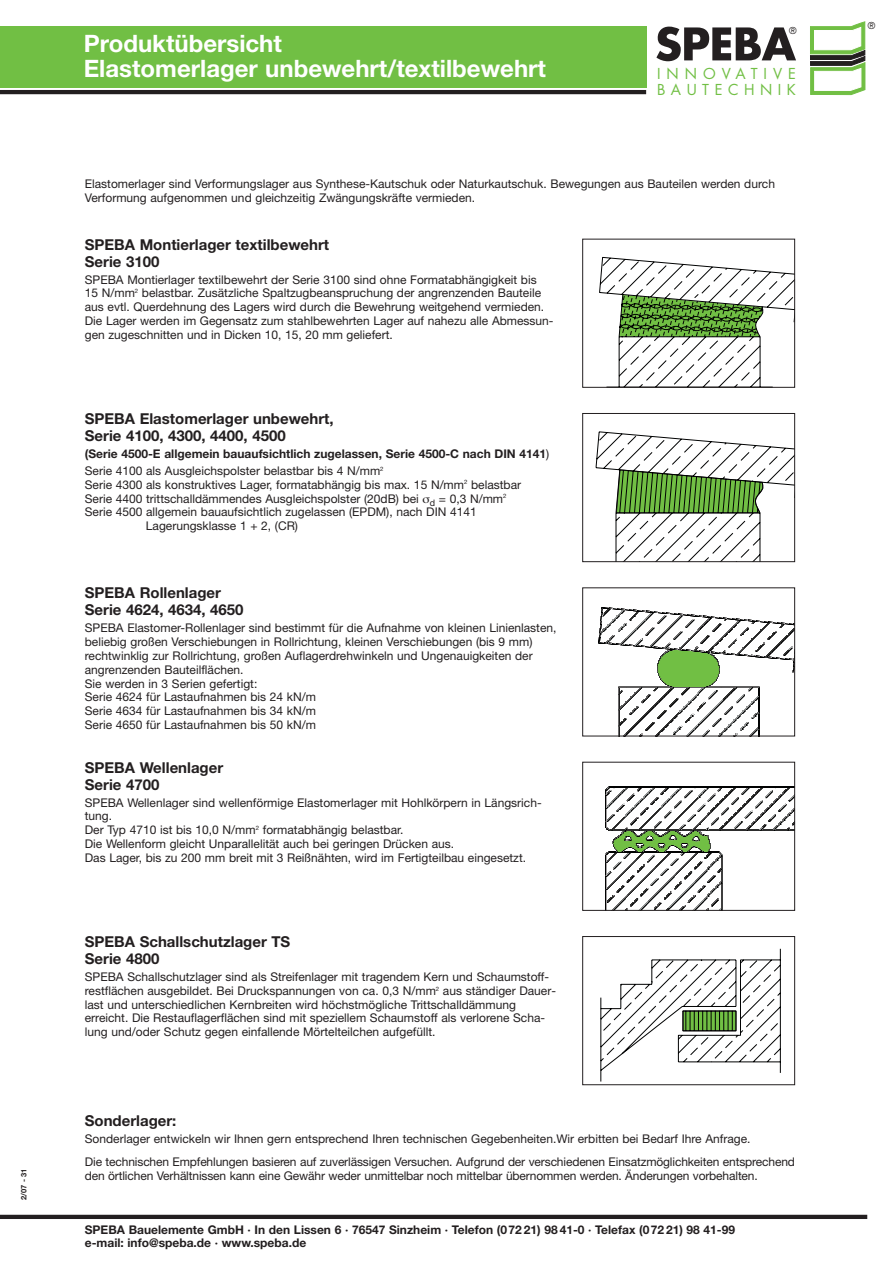
<style>
.page{position:relative;width:893px;height:1263px;background:#fff}
.page>*{position:absolute;margin:0;border:0;box-sizing:border-box;transform-origin:0 0}
.t1{font:700 24px/25.5px "Helvetica Neue";color:#fff}
.t2{font:700 15px/17px "Helvetica Neue";color:#231f20}
.t3{font:14.7px/16px "Futura";letter-spacing:.375em;color:#71bf44}
.t4{font:12px/13.8px "Helvetica Neue";color:#231f20}
.t5{font:700 12px/12.8px "Helvetica Neue";color:#231f20}
.t6{font:9.3px "Futura";color:#231f20}
.t7{font:700 7.5px "Helvetica Neue";color:#231f20}
.s1{font-weight:400}
</style>
<div class="page">
<div style="left:0;top:26px;width:646px;height:62px;background:#71bf44"></div>
<hr style="left:0;top:90px;width:646px;height:4px;background:#231f20">
<hr style="left:0;top:1215px;width:867px;height:4px;background:#231f20">
<svg style="left:656px;top:27px;width:140px;height:34px"></svg>
<svg style="left:810px;top:21px;width:56px;height:74px"></svg>
<svg style="left:595px;top:431px;width:198px;height:129px"></svg>
<div style="left:582px;top:413px;width:213px;height:149px;border:1px solid #231f20"></div>
<svg style="left:600px;top:948px;width:181px;height:134px"></svg>
<div style="left:582px;top:936px;width:213px;height:149px;border:1px solid #231f20"></div>
<svg style="left:599px;top:257px;width:194px;height:129px"></svg>
<div style="left:582px;top:239px;width:213px;height:149px;border:1px solid #231f20"></div>
<svg style="left:618px;top:687px;width:142px;height:50px"></svg>
<img style="left:618px;top:686px;width:142px;height:1px">
<img style="left:657px;top:672px;width:63px;height:15px">
<svg style="left:599px;top:607px;width:194px;height:65px"></svg>
<div style="left:582px;top:587px;width:213px;height:149px;border:1px solid #231f20"></div>
<svg style="left:606px;top:787px;width:190px;height:124px"></svg>
<img style="left:608px;top:787px;width:185px;height:1px">
<div style="left:582px;top:762px;width:213px;height:149px;border:1px solid #231f20"></div>
<p class="t7" style="left:21px;top:1200px;width:33px;rotate:-90deg">2/07 - 31</p>
<h1 class="t1" style="left:84px;top:33px;width:464px">Produktübersicht<br>Elastomerlager unbewehrt/textilbewehrt</h1>
<p class="t6" style="left:789px;top:27px;width:9px">®</p>
<p class="t3" style="left:657px;top:67px;width:141px">INNOVATIVE<br>BAUTECHNIK</p>
<p class="t4" style="left:85px;top:178px;width:692px">Elastomerlager sind Verformungslager aus Synthese-Kautschuk oder Naturkautschuk. Bewegungen aus Bauteilen werden durch<br>Verformung aufgenommen und gleichzeitig Zwängungskräfte vermieden.</p>
<p class="t2" style="left:85px;top:237px;width:246px">SPEBA Montierlager textilbewehrt<br>Serie 3100</p>
<p class="t4" style="left:85px;top:274px;width:470px">SPEBA Montierlager textilbewehrt der Serie 3100 sind ohne Formatabhängigkeit bis<br>15 N/mm<sup>2</sup> belastbar. Zusätzliche Spaltzugbeanspruchung der angrenzenden Bauteile aus evtl. Querdehnung des Lagers wird durch die Bewehrung weitgehend vermieden.<br>Die Lager werden im Gegensatz zum stahlbewehrten Lager auf nahezu alle Abmessun&shy;gen zugeschnitten und in Dicken 10, 15, 20 mm geliefert.</p>
<p class="t2" style="left:85px;top:411px;width:250px">SPEBA Elastomerlager unbewehrt,<br>Serie 4100, 4300, 4400, 4500</p>
<p class="t5" style="left:85px;top:446px;width:466px;line-height:17px">(Serie 4500-E allgemein bauaufsichtlich zugelassen, Serie 4500-C nach DIN 4141<span class="s1">)<br>Serie 4100 als Ausgleichspolster belastbar bis 4 N/mm</span><sup>2</sup></p>
<p class="t4" style="left:85px;top:479px;width:438px">Serie 4300 als konstruktives Lager, formatabhängig bis max. 15 N/mm<sup>2</sup> belastbar</p>
<p class="t4" style="left:85px;top:492px;width:423px">Serie 4400 trittschalldämmendes Ausgleichspolster (20dB) bei <sub>d</sub> = 0,3 N/mm<sup>2</sup></p>
<p class="t4" style="left:85px;top:506px;width:393px">Serie 4500 allgemein bauaufsichtlich zugelassen (EPDM), nach DIN 4141</p>
<p class="t4" style="left:146px;top:520px;width:154px">Lagerungsklasse 1 + 2, (CR)</p>
<p class="t2" style="left:85px;top:586px;width:160px">SPEBA Rollenlager<br>Serie 4624, 4634, 4650</p>
<p class="t4" style="left:85px;top:622px;width:473px">SPEBA Elastomer-Rollenlager sind bestimmt für die Aufnahme von kleinen Linienlasten, beliebig großen Verschiebungen in Rollrichtung, kleinen Verschiebungen (bis 9 mm) rechtwinklig zur Rollrichtung, großen Auflagerdrehwinkeln und Ungenauigkeiten der angrenzenden Bauteilflächen.<br>Sie werden in 3 Serien gefertigt:<br>Serie 4624 für Lastaufnahmen bis 24 kN/m<br>Serie 4634 für Lastaufnahmen bis 34 kN/m<br>Serie 4650 für Lastaufnahmen bis 50 kN/m</p>
<p class="t2" style="left:85px;top:760px;width:140px">SPEBA Wellenlager<br>Serie 4700</p>
<p class="t4" style="left:85px;top:796px;width:458px">SPEBA Wellenlager sind wellenförmige Elastomerlager mit Hohlkörpern in Längsrich&shy;tung.<br>Der Typ 4710 ist bis 10,0 N/mm<sup>2</sup> formatabhängig belastbar.<br>Die Wellenform gleicht Unparallelität auch bei geringen Drücken aus.<br>Das Lager, bis zu 200 mm breit mit 3 Reißnähten, wird im Fertigteilbau eingesetzt.</p>
<p class="t2" style="left:85px;top:934px;width:207px">SPEBA Schallschutzlager TS<br>Serie 4800</p>
<p class="t4" style="left:85px;top:971px;width:473px">SPEBA Schallschutzlager sind als Streifenlager mit tragendem Kern und Schaumstoff&shy;restflächen ausgebildet. Bei Druckspannungen von ca. 0,3 N/mm<sup>2</sup> aus ständiger Dauer&shy;last und unterschiedlichen Kernbreiten wird höchstmögliche Trittschalldämmung erreicht. Die Restauflagerflächen sind mit speziellem Schaumstoff als verlorene Scha&shy;lung und/oder Schutz gegen einfallende Mörtelteilchen aufgefüllt.</p>
<p class="t2" style="left:85px;top:1113px;width:93px">Sonderlager:</p>
<p class="t4" style="left:85px;top:1128px;width:712px;line-height:23.4px">Sonderlager entwickeln wir Ihnen gern entsprechend Ihren technischen Gegebenheiten.Wir erbitten bei Bedarf Ihre Anfrage.<br>Die technischen Empfehlungen basieren auf zuverlässigen Versuchen. Aufgrund der verschiedenen Einsatzmöglichkeiten entsprechend</p>
<p class="t4" style="left:85px;top:1170px;width:674px">den örtlichen Verhältnissen kann eine Gewähr weder unmittelbar noch mittelbar übernommen werden. Änderungen vorbehalten.</p>
<p class="t5" style="left:85px;top:1224px;width:652px">SPEBA Bauelemente GmbH · In den Lissen 6 · 76547 Sinzheim · Telefon (072 21) 98 41-0 · Telefax (072 21) 98 41-99 e-mail: info@speba.de · www.speba.de</p>
<p class="t6" style="left:868px;top:21px;width:9px">®</p>
</div>
